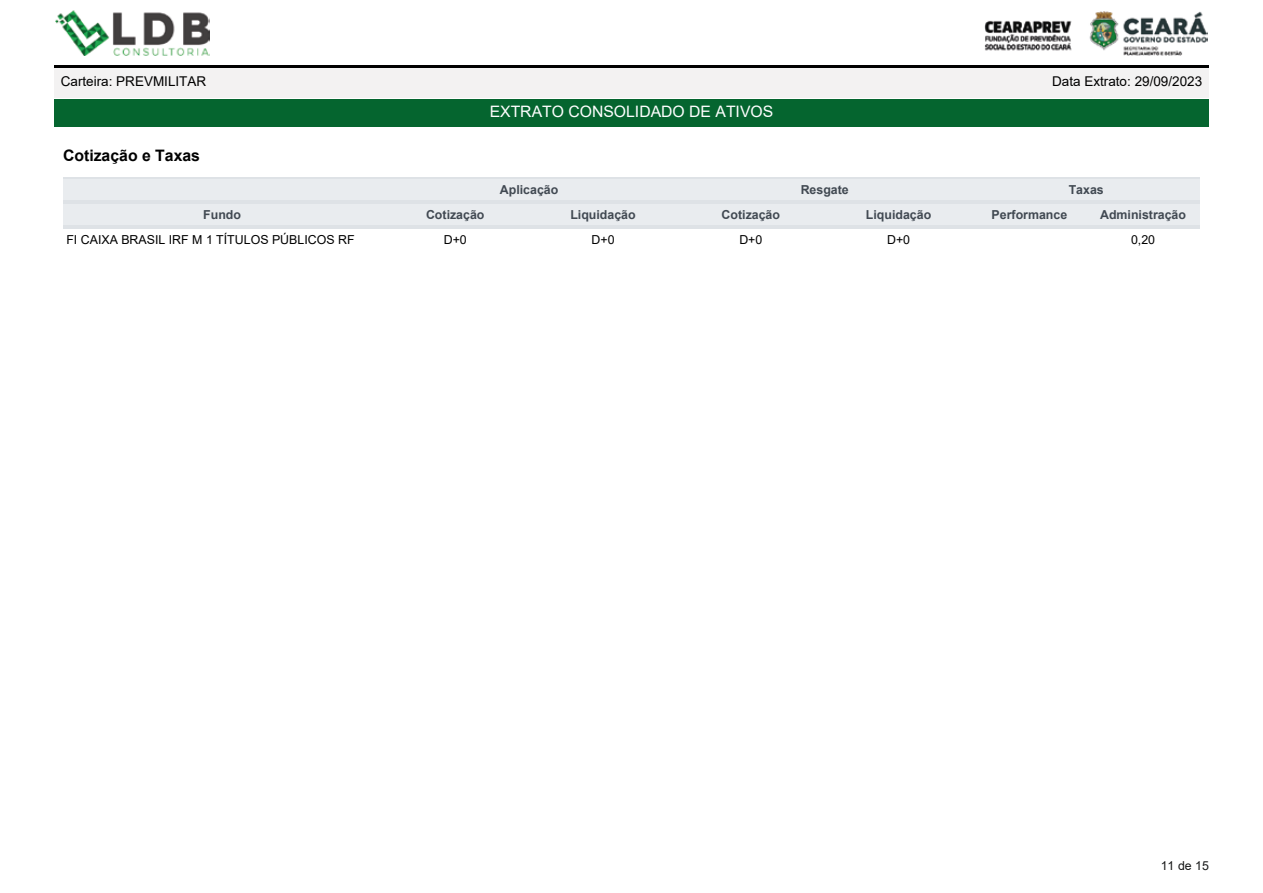
<style>
.page{position:relative;width:1263px;height:893px;background:#fff}
.page>*{position:absolute;margin:0;border:0;box-sizing:border-box;transform-origin:0 0}
.t1{font:15.75px "Arial";color:#fff}
.t2{font:700 15.75px "Arial";color:#000}
.t3{font:13.5px "Arial";color:#000}
.t4{font:700 12.3px "Arial";color:#414952}
.t5{font:12.3px "Arial";color:#000}
.t6{font:12.3px "Arial";color:#151616}
</style>
<div class="page">
<div style="left:54px;top:65px;width:1155px;height:33px;background:#f3f2f2"></div>
<hr style="left:54px;top:65px;width:1155px;height:3px;background:#000">
<div style="left:54px;top:99px;width:1155px;height:28px;background:#05652f"></div>
<img style="left:55px;top:10px;width:155px;height:45px">
<img style="left:984px;top:11px;width:224px;height:44px">
<div style="left:63px;top:178px;width:318px;height:25px;background:#e9ecef"></div>
<hr style="left:63px;top:178px;width:318px;height:1px;background:#dee2e6">
<hr style="left:63px;top:200px;width:318px;height:3px;background:#dee2e6">
<div style="left:381px;top:178px;width:296px;height:25px;background:#e9ecef"></div>
<hr style="left:381px;top:178px;width:296px;height:1px;background:#dee2e6">
<hr style="left:381px;top:200px;width:296px;height:3px;background:#dee2e6">
<div style="left:677px;top:178px;width:295px;height:25px;background:#e9ecef"></div>
<hr style="left:677px;top:178px;width:295px;height:1px;background:#dee2e6">
<hr style="left:677px;top:200px;width:295px;height:3px;background:#dee2e6">
<div style="left:972px;top:178px;width:228px;height:25px;background:#e9ecef"></div>
<hr style="left:972px;top:178px;width:228px;height:1px;background:#dee2e6">
<hr style="left:972px;top:200px;width:228px;height:3px;background:#dee2e6">
<div style="left:63px;top:203px;width:318px;height:25px;background:#e9ecef"></div>
<hr style="left:63px;top:203px;width:318px;height:1px;background:#dee2e6">
<hr style="left:63px;top:225px;width:318px;height:3px;background:#dee2e6">
<div style="left:381px;top:203px;width:148px;height:25px;background:#e9ecef"></div>
<hr style="left:381px;top:203px;width:148px;height:1px;background:#dee2e6">
<hr style="left:381px;top:225px;width:148px;height:3px;background:#dee2e6">
<div style="left:529px;top:203px;width:148px;height:25px;background:#e9ecef"></div>
<hr style="left:529px;top:203px;width:148px;height:1px;background:#dee2e6">
<hr style="left:529px;top:225px;width:148px;height:3px;background:#dee2e6">
<div style="left:677px;top:203px;width:148px;height:25px;background:#e9ecef"></div>
<hr style="left:677px;top:203px;width:148px;height:1px;background:#dee2e6">
<hr style="left:677px;top:225px;width:148px;height:3px;background:#dee2e6">
<div style="left:825px;top:203px;width:147px;height:25px;background:#e9ecef"></div>
<hr style="left:825px;top:203px;width:147px;height:1px;background:#dee2e6">
<hr style="left:825px;top:225px;width:147px;height:3px;background:#dee2e6">
<div style="left:972px;top:203px;width:114px;height:25px;background:#e9ecef"></div>
<hr style="left:972px;top:203px;width:114px;height:1px;background:#dee2e6">
<hr style="left:972px;top:225px;width:114px;height:3px;background:#dee2e6">
<div style="left:1086px;top:203px;width:114px;height:25px;background:#e9ecef"></div>
<hr style="left:1086px;top:203px;width:114px;height:1px;background:#dee2e6">
<hr style="left:1086px;top:225px;width:114px;height:3px;background:#dee2e6">
<hr style="left:63px;top:228px;width:318px;height:1px;background:#dee2e6">
<hr style="left:381px;top:228px;width:148px;height:1px;background:#dee2e6">
<hr style="left:529px;top:228px;width:148px;height:1px;background:#dee2e6">
<hr style="left:677px;top:228px;width:148px;height:1px;background:#dee2e6">
<hr style="left:825px;top:228px;width:147px;height:1px;background:#dee2e6">
<hr style="left:972px;top:228px;width:114px;height:1px;background:#dee2e6">
<hr style="left:1086px;top:228px;width:114px;height:1px;background:#dee2e6">
<p class="t3" style="left:61px;top:72px;width:147px">Carteira: PREVMILITAR</p>
<p class="t3" style="left:1052px;top:72px;width:152px">Data Extrato: 29/09/2023</p>
<p class="t1" style="left:490px;top:101px;width:285px">EXTRATO CONSOLIDADO DE ATIVOS</p>
<p class="t2" style="left:63px;top:144px;width:139px">Cotização e Taxas</p>
<p class="t4" style="left:500px;top:181px;width:60px">Aplicação</p>
<p class="t4" style="left:801px;top:181px;width:50px">Resgate</p>
<p class="t4" style="left:1069px;top:181px;width:37px">Taxas</p>
<p class="t4" style="left:203px;top:206px;width:39px">Fundo</p>
<p class="t4" style="left:426px;top:206px;width:60px">Cotização</p>
<p class="t4" style="left:570px;top:206px;width:67px">Liquidação</p>
<p class="t4" style="left:722px;top:206px;width:60px">Cotização</p>
<p class="t4" style="left:866px;top:206px;width:67px">Liquidação</p>
<p class="t4" style="left:991px;top:206px;width:77px">Performance</p>
<p class="t4" style="left:1100px;top:206px;width:87px">Administração</p>
<p class="t5" style="left:66px;top:231px;width:290px">FI CAIXA BRASIL IRF M 1 TÍTULOS PÚBLICOS RF</p>
<p class="t5" style="left:444px;top:231px;width:25px">D+0</p>
<p class="t5" style="left:591px;top:231px;width:25px">D+0</p>
<p class="t5" style="left:739px;top:231px;width:25px">D+0</p>
<p class="t5" style="left:887px;top:231px;width:25px">D+0</p>
<p class="t5" style="left:1131px;top:231px;width:26px">0,20</p>
<p class="t6" style="left:1161px;top:857px;width:50px">11 de 15</p>
</div>
